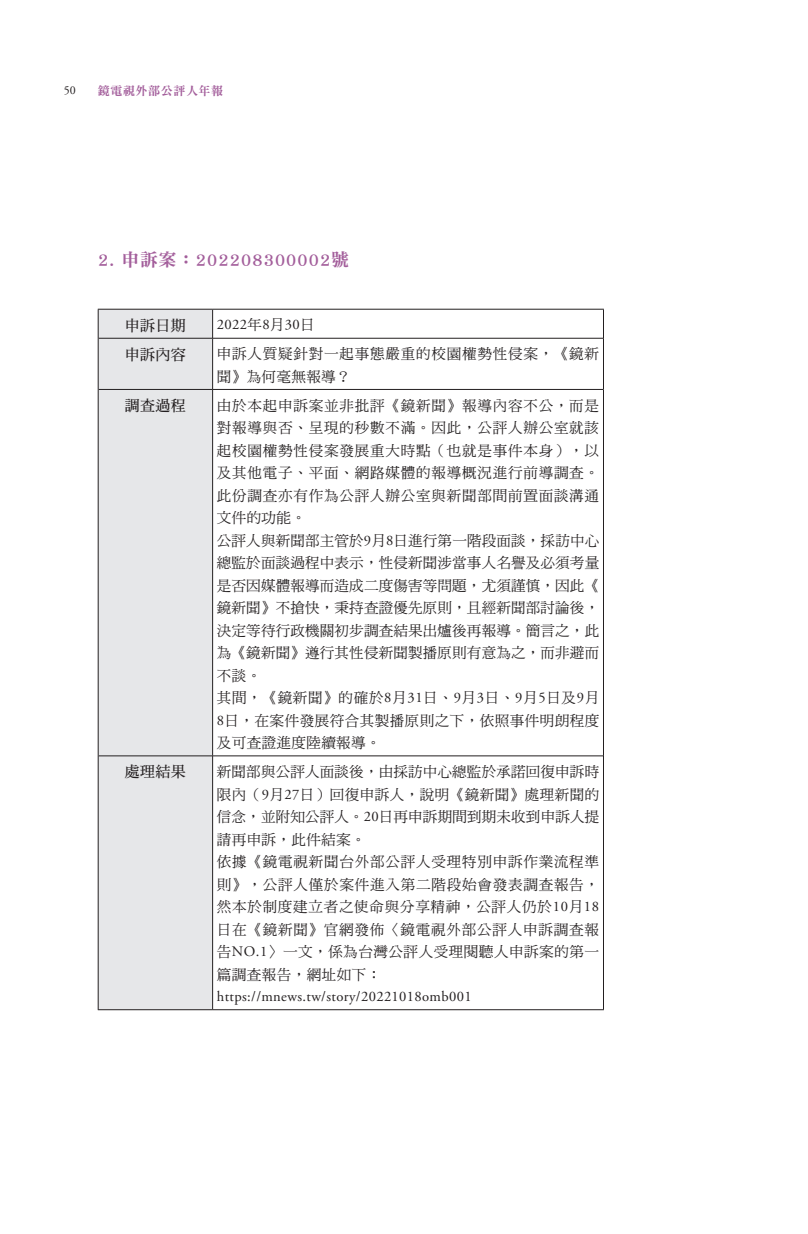
<style>
.page{position:relative;width:808px;height:1234px;background:#fff}
.page>*{position:absolute;margin:0;border:0;box-sizing:border-box;transform-origin:0 0}
.t1{font:18px "DF Ming Std W9";letter-spacing:.03em;color:#a35e9b}
.t2{font:15px "DF Ming W7 WIN BF";letter-spacing:.025em;color:#231f20}
.t3{font:14.55px/22.5px "DF Ming W5 WIN BF";letter-spacing:.03em;color:#231f20}
.t4{font:14.55px "Adobe Garamond Pro";letter-spacing:.025em;color:#231f20}
.t5{font:14.55px/22.5px "DF Ming W5 WIN BF";letter-spacing:.055em;color:#231f20}
.t6{font:12px "DF Ming Std W9";letter-spacing:.05em;color:#a35e9b}
.t7{font:12px "Adobe Garamond Pro";color:#231f20}
.s1{font-family:"DF Ming W5 WIN BF"}
.s2{font-family:"Adobe Garamond Pro"}
</style>
<div class="page">
<div style="left:99px;top:310px;width:113px;height:699px;background:#e6e7e9"></div>
<hr style="left:98px;top:1009px;width:115px;height:1px;background:#231f20">
<hr style="left:213px;top:1009px;width:391px;height:1px;background:#231f20">
<hr style="left:98px;top:309px;width:115px;height:1px;background:#231f20">
<svg style="left:98px;top:309px;width:1px;height:29px"></svg>
<hr style="left:213px;top:309px;width:391px;height:1px;background:#231f20">
<svg style="left:603px;top:309px;width:1px;height:29px"></svg>
<hr style="left:98px;top:338px;width:1px;height:51px;background:#231f20">
<hr style="left:603px;top:338px;width:1px;height:51px;background:#231f20">
<hr style="left:98px;top:389px;width:1px;height:366px;background:#231f20">
<hr style="left:603px;top:389px;width:1px;height:366px;background:#231f20">
<hr style="left:98px;top:755px;width:1px;height:254px;background:#231f20">
<hr style="left:603px;top:755px;width:1px;height:254px;background:#231f20">
<svg style="left:212px;top:309px;width:1px;height:29px"></svg>
<hr style="left:99px;top:338px;width:114px;height:1px;background:#231f20">
<hr style="left:213px;top:338px;width:390px;height:1px;background:#231f20">
<hr style="left:212px;top:338px;width:1px;height:51px;background:#231f20">
<hr style="left:99px;top:389px;width:114px;height:1px;background:#231f20">
<hr style="left:213px;top:389px;width:390px;height:1px;background:#231f20">
<hr style="left:212px;top:389px;width:1px;height:366px;background:#231f20">
<hr style="left:99px;top:755px;width:114px;height:1px;background:#231f20">
<hr style="left:213px;top:755px;width:390px;height:1px;background:#231f20">
<hr style="left:212px;top:756px;width:1px;height:253px;background:#231f20">
<p class="t7" style="left:64px;top:83px;width:13px">50</p>
<p class="t6" style="left:98px;top:85px;width:127px">鏡電視外部公評人年報</p>
<p class="t1" style="left:98px;top:250px;width:253px">2. 申訴案：202208300002號</p>
<p class="t2" style="left:125px;top:317px;width:63px">申訴日期</p>
<p class="t4" style="left:217px;top:316px;width:99px">2022<span class="s1">年</span>8<span class="s1">月</span>30<span class="s1">日</span></p>
<p class="t2" style="left:125px;top:346px;width:63px">申訴內容</p>
<p class="t5" style="left:217px;top:343px;width:384px">申訴人質疑針對一起事態嚴重的校園權勢性侵案，《鏡新聞》為何毫無報導？</p>
<p class="t2" style="left:125px;top:398px;width:63px">調查過程</p>
<p class="t3" style="left:217px;top:394px;width:384px">由於本起申訴案並非批評《鏡新聞》報導內容不公，而是對報導與否、呈現的秒數不滿。因此，公評人辦公室就該起校園權勢性侵案發展重大時點（也就是事件本身），以及其他電子、平面、網路媒體的報導概況進行前導調查。此份調查亦有作為公評人辦公室與新聞部間前置面談溝通文件的功能。<br>公評人與新聞部主管於<span class="s2">9</span>月<span class="s2">8</span>日進行第一階段面談，採訪中心總監於面談過程中表示，性侵新聞涉當事人名譽及必須考量是否因媒體報導而造成二度傷害等問題，尤須謹慎，因此《鏡新聞》不搶快，秉持查證優先原則，且經新聞部討論後，決定等待行政機關初步調查結果出爐後再報導。簡言之，此為《鏡新聞》遵行其性侵新聞製播原則有意為之，而非避而不談。<br>其間，《鏡新聞》的確於<span class="s2">8</span>月<span class="s2">31</span>日、<span class="s2">9</span>月<span class="s2">3</span>日、<span class="s2">9</span>月<span class="s2">5</span>日及<span class="s2">9</span>月<br><span class="s2">8</span>日，在案件發展符合其製播原則之下，依照事件明朗程度及可查證進度陸續報導。</p>
<p class="t2" style="left:125px;top:764px;width:63px">處理結果</p>
<p class="t3" style="left:217px;top:760px;width:384px">新聞部與公評人面談後，由採訪中心總監於承諾回復申訴時限內（<span class="s2">9</span>月<span class="s2">27</span>日）回復申訴人，說明《鏡新聞》處理新聞的信念，並附知公評人。<span class="s2">20</span>日再申訴期間到期未收到申訴人提請再申訴，此件結案。<br>依據《鏡電視新聞台外部公評人受理特別申訴作業流程準則》，公評人僅於案件進入第二階段始會發表調查報告，然本於制度建立者之使命與分享精神，公評人仍於<span class="s2">10</span>月<span class="s2">18</span>日在《鏡新聞》官網發佈〈鏡電視外部公評人申訴調查報告<span class="s2">NO.1</span>〉一文，係為台灣公評人受理閱聽人申訴案的第一篇調查報告，網址如下：</p>
<p class="t4" style="left:217px;top:987px;width:256px">https://mnews.tw/story/20221018omb001</p>
</div>
